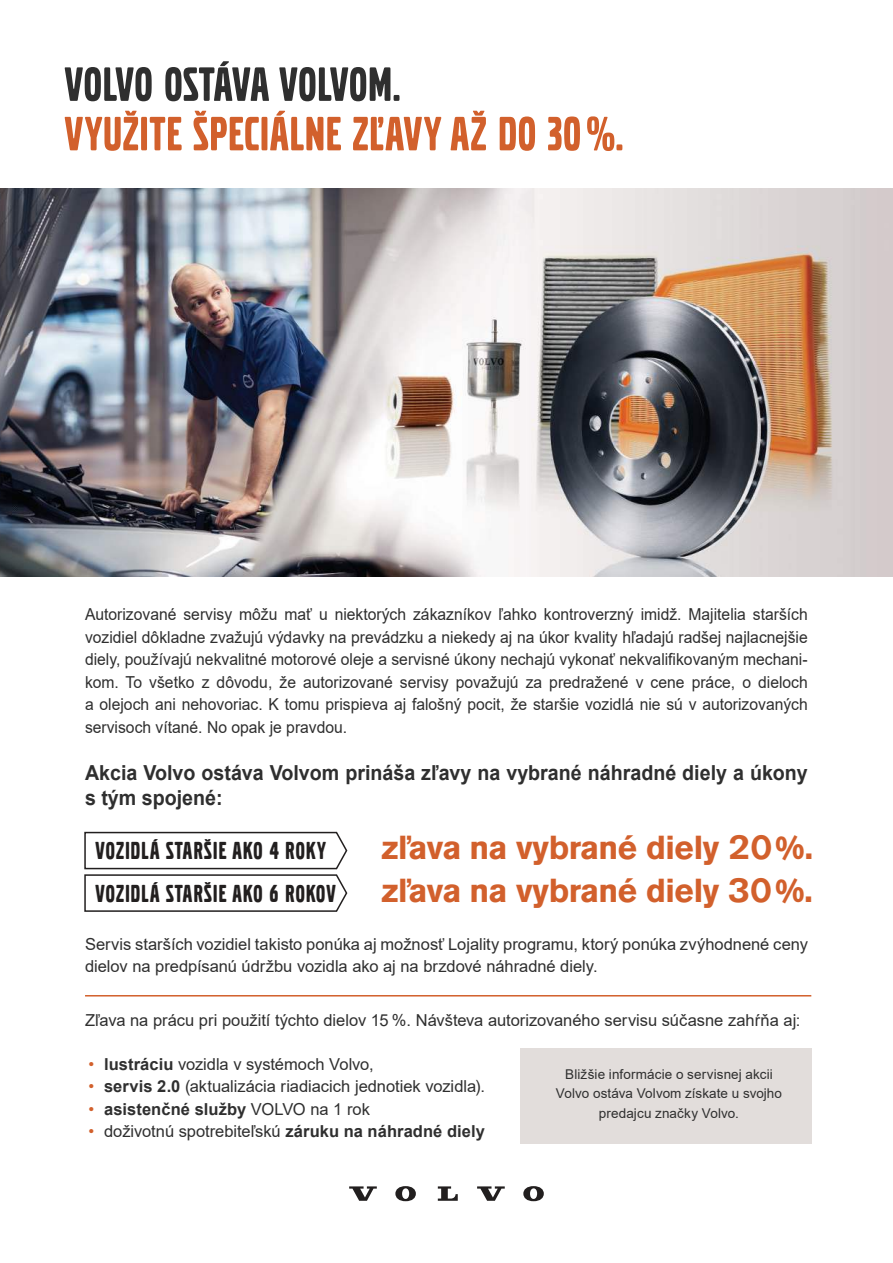
<style>
.page{position:relative;width:893px;height:1263px;background:#fff}
.page>*{position:absolute;margin:0;border:0;box-sizing:border-box;transform-origin:0 0}
.t1{font:50.25px "Volvo Broad CE";letter-spacing:.025em;color:#d2602c}
.t2{font:50.25px "Volvo Broad CE";letter-spacing:.02em;color:#2f2f2f}
.t3{font:700 33px/42.5px "Volvo Sans Pro";color:#d2602c}
.t4{font:25.5px/42.5px "Volvo Broad CE";letter-spacing:.05em;color:#221f1f}
.t5{font:700 20.7px/25.5px "Arial";color:#2f2f2f;scale:.95 1}
.t6{font:16.5px/22.5px "Arial";color:#2f2f2f;text-align:justify;scale:.95 1}
.t7{font:16.5px/22.5px "Arial";color:#2f2f2f}
.t8{font:13.5px/19.5px "Arial";letter-spacing:.005em;color:#2f2f2f;text-align:center}
.s1{color:#d2602c}
.s2{font-weight:700}
</style>
<div class="page">
<div style="left:520px;top:1049px;width:291px;height:95px;background:#e2dddb"></div>
<img style="left:0;top:188px;width:893px;height:388px">
<svg style="left:84px;top:831px;width:264px;height:81px"></svg>
<svg style="left:349px;top:1186px;width:28px;height:15px"></svg>
<svg style="left:438px;top:1186px;width:20px;height:15px"></svg>
<svg style="left:395px;top:1186px;width:21px;height:15px"></svg>
<svg style="left:477px;top:1186px;width:28px;height:15px"></svg>
<svg style="left:523px;top:1186px;width:21px;height:15px"></svg>
<hr style="left:85px;top:995px;width:726px;height:1px;background:#d2602c">
<h1 class="t2" style="left:65px;top:59px;width:337px">VOLVO OSTÁVA VOLVOM.</h1>
<h1 class="t1" style="left:65px;top:109px;width:560px">VYUŽITE ŠPECIÁLNE ZĽAVY AŽ DO 30%.</h1>
<p class="t6" style="left:85px;top:603px;width:762px">Autorizované servisy môžu mať u niektorých zákazníkov ľahko kontroverzný imidž. Majitelia starších vozidiel dôkladne zvažujú výdavky na prevádzku a niekedy aj na úkor kvality hľadajú radšej najlacnejšie diely, používajú nekvalitné motorové oleje a servisné úkony nechajú vykonať nekvalifikovaným mechani&shy;kom. To všetko z dôvodu, že autorizované servisy považujú za predražené v cene práce, o dieloch a olejoch ani nehovoriac. K tomu prispieva aj falošný pocit, že staršie vozidlá nie sú v autorizovaných servisoch vítané. No opak je pravdou.</p>
<p class="t5" style="left:85px;top:760px;width:762px">Akcia Volvo ostáva Volvom prináša zľavy na vybrané náhradné diely a úkony s tým spojené:</p>
<h3 class="t4" style="left:96px;top:830px;width:242px">VOZIDLÁ STARŠIE AKO 4 ROKY<br>VOZIDLÁ STARŠIE AKO 6 ROKOV</h3>
<h2 class="t3" style="left:381px;top:829px;width:434px">zľava na vybrané diely 20%. zľava na vybrané diely 30%.</h2>
<p class="t7" style="left:85px;top:932px;width:724px">Servis starších vozidiel takisto ponúka aj možnosť Lojality programu, ktorý ponúka zvýhodnené ceny dielov na predpísanú údržbu vozidla ako aj na brzdové náhradné diely.</p>
<p class="t7" style="left:85px;top:1009px;width:717px">Zľava na prácu pri použití týchto dielov 15 %. Návšteva autorizovaného servisu súčasne zahŕňa aj:</p>
<p class="t7" style="left:88px;top:1052px;width:398px"><span class="s1">ï</span> <span class="s2">lustr·ciu</span> vozidla v systémoch Volvo,<br><span class="s1">ï</span> <span class="s2">servis 2.0</span> (aktualizácia riadiacich jednotiek vozidla). <span class="s1">ï</span> <span class="s2">asistenčné služby</span> VOLVO na 1 rok<br><span class="s1">ï</span> doživotnú spotrebiteľskú <span class="s2">záruku na náhradné diely</span></p>
<p class="t8" style="left:556px;top:1064px;width:228px">Bližšie informácie o servisnej akcii<br>Volvo ostáva Volvom získate u svojho predajcu značky Volvo.</p>
</div>
